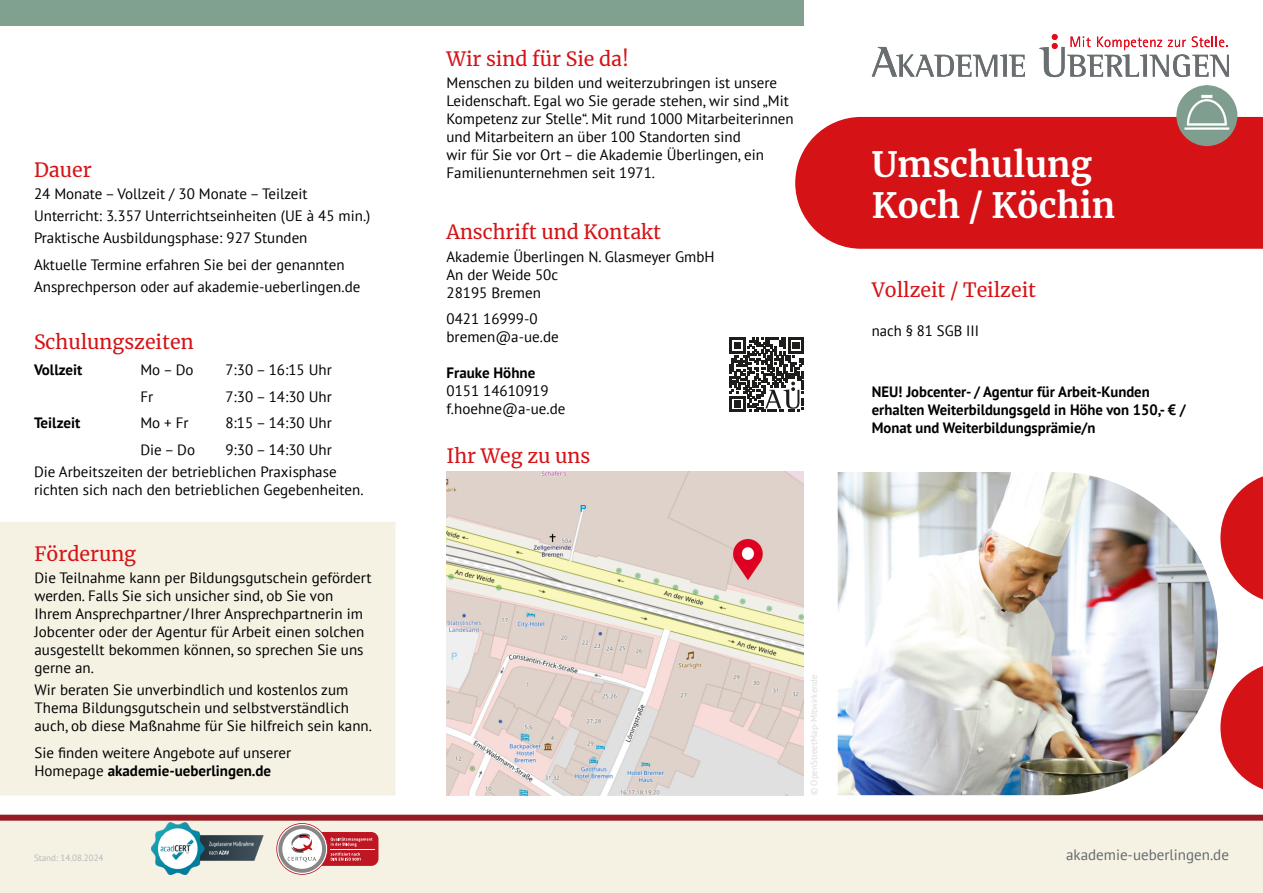
<style>
.page{position:relative;width:1263px;height:893px;background:#fff}
.page>*{position:absolute;margin:0;border:0;box-sizing:border-box;transform-origin:0 0}
.t1{font:700 34.5px/41.4px "Merriweather";color:#fff}
.t2{font:19.5px "Merriweather";color:#d51317}
.t3{font:15px/18px "PT Sans";color:#000}
.t4{font:700 15px/18px "PT Sans";color:#000}
.t5{font:15px "PT Sans";color:#64696c}
.t6{font:9px "PT Sans";color:#dadada}
.t7{font:9px "PT Sans";color:#b4b8bb}
.s1{font-weight:700}
</style>
<div class="page">
<svg style="left:0;top:815px;width:1263px;height:78px;background:#ede0d4"></svg>
<svg style="left:872px;top:47px;width:153px;height:30px"></svg>
<svg style="left:1039px;top:34px;width:190px;height:43px"></svg>
<div style="left:795px;top:117px;width:468px;height:132px;background:#d51317"></div>
<div style="left:286px;top:832px;width:92px;height:34px;background:#be1622;border-radius:7px"></div>
<hr style="left:330px;top:849px;width:45px;height:1px;background:#fff">
<svg style="left:276px;top:823px;width:96px;height:52px"></svg>
<img style="left:151px;top:823px;width:114px;height:52px">
<div style="left:0;top:0;width:804px;height:26px;background:#80a190"></div>
<svg style="left:729px;top:338px;width:75px;height:74px"></svg>
<div style="left:0;top:522px;width:395px;height:273px;background:#f5f2e4"></div>
<img style="left:838px;top:472px;width:380px;height:323px">
<svg style="left:1220px;top:476px;width:43px;height:124px"></svg>
<svg style="left:1220px;top:666px;width:43px;height:124px"></svg>
<img style="left:446px;top:472px;width:358px;height:323px">
<img style="left:1176px;top:85px;width:61px;height:61px;border-radius:31px">
<h2 class="t2" style="left:34px;top:156px;width:59px">Dauer</h2>
<p class="t3" style="left:34px;top:182px;width:338px;line-height:22.2px">24 Monate – Vollzeit / 30 Monate – Teilzeit<br>Unterricht: 3.357 Unterrichtseinheiten (UE à 45 min.)<br>Praktische Ausbildungsphase: 927 Stunden</p>
<p class="t3" style="left:34px;top:253px;width:328px;line-height:22.2px">Aktuelle Termine erfahren Sie bei der genannten<br>Ansprechperson oder auf akademie-ueberlingen.de</p>
<h2 class="t2" style="left:34px;top:328px;width:161px">Schulungszeiten</h2>
<p class="t4" style="left:34px;top:361px;width:50px">Vollzeit</p>
<p class="t3" style="left:140px;top:361px;width:55px">Mo – Do</p>
<p class="t3" style="left:225px;top:361px;width:108px">7:30 – 16:15 Uhr</p>
<p class="t3" style="left:140px;top:387px;width:14px">Fr</p>
<p class="t3" style="left:225px;top:387px;width:108px">7:30 – 14:30 Uhr</p>
<p class="t4" style="left:34px;top:414px;width:48px">Teilzeit</p>
<p class="t3" style="left:140px;top:414px;width:50px">Mo + Fr</p>
<p class="t3" style="left:225px;top:414px;width:108px">8:15 – 14:30 Uhr</p>
<p class="t3" style="left:140px;top:440px;width:56px">Die – Do</p>
<p class="t3" style="left:34px;top:438px;width:304px;line-height:22.2px;text-indent:191px">9:30 – 14:30 Uhr<br>Die Arbeitszeiten der betrieblichen Praxisphase</p>
<p class="t3" style="left:34px;top:480px;width:331px">richten sich nach den betrieblichen Gegebenheiten.</p>
<h2 class="t2" style="left:35px;top:540px;width:103px">Förderung</h2>
<p class="t3" style="left:35px;top:568px;width:338px">Die Teilnahme kann per Bildungsgutschein gefördert werden. Falls Sie sich unsicher sind, ob Sie von Ihrem Ansprechpartner/Ihrer Ansprechpartnerin im Jobcenter oder der Agentur für Arbeit einen solchen ausgestellt bekommen können, so sprechen Sie uns gerne an.</p>
<p class="t3" style="left:35px;top:681px;width:339px">Wir beraten Sie unverbindlich und kostenlos zum<br>Thema Bildungsgutschein und selbstverständlich auch, ob diese Maßnahme für Sie hilfreich sein kann.</p>
<p class="t3" style="left:35px;top:743px;width:258px">Sie finden weitere Angebote auf unserer<br>Homepage <span class="s1">akademie-ueberlingen.de</span></p>
<p class="t7" style="left:34px;top:852px;width:71px">Stand: 14.08.2024</p>
<h2 class="t2" style="left:446px;top:45px;width:184px">Wir sind für Sie da!</h2>
<p class="t3" style="left:446px;top:74px;width:349px">Menschen zu bilden und weiterzubringen ist unsere Leidenschaft. Egal wo Sie gerade stehen, wir sind „Mit Kompetenz zur Stelle“. Mit rund 1000 Mitarbeiterinnen und Mitarbeitern an über 100 Standorten sind<br>wir für Sie vor Ort – die Akademie Überlingen, ein Familienunternehmen seit 1971.</p>
<h2 class="t2" style="left:446px;top:219px;width:216px">Anschrift und Kontakt</h2>
<p class="t3" style="left:446px;top:247px;width:270px">Akademie Überlingen N. Glasmeyer GmbH<br>An der Weide 50c<br>28195 Bremen</p>
<p class="t3" style="left:446px;top:310px;width:114px">0421 16999-0 bremen@a-ue.de</p>
<p class="t4" style="left:446px;top:364px;width:90px">Frauke Höhne</p>
<p class="t3" style="left:446px;top:382px;width:120px">0151 14610919 f.hoehne@a-ue.de</p>
<h2 class="t2" style="left:446px;top:442px;width:145px">Ihr Weg zu uns</h2>
<h1 class="t1" style="left:872px;top:143px;width:245px">Umschulung<br>Koch / Köchin</h1>
<h2 class="t2" style="left:872px;top:276px;width:166px">Vollzeit / Teilzeit</h2>
<p class="t3" style="left:872px;top:321px;width:109px">nach § 81 SGB III</p>
<p class="t4" style="left:872px;top:383px;width:315px">NEU! Jobcenter- / Agentur für Arbeit-Kunden erhalten Weiterbildungsgeld in Höhe von 150,- € /<br>Monat und Weiterbildungsprämie/n</p>
<p class="t6" style="left:808px;top:795px;width:122px;rotate:-90deg">© OpenStreetMap-Mitwirkende</p>
<p class="t5" style="left:1066px;top:845px;width:164px">akademie-ueberlingen.de</p>
</div>
